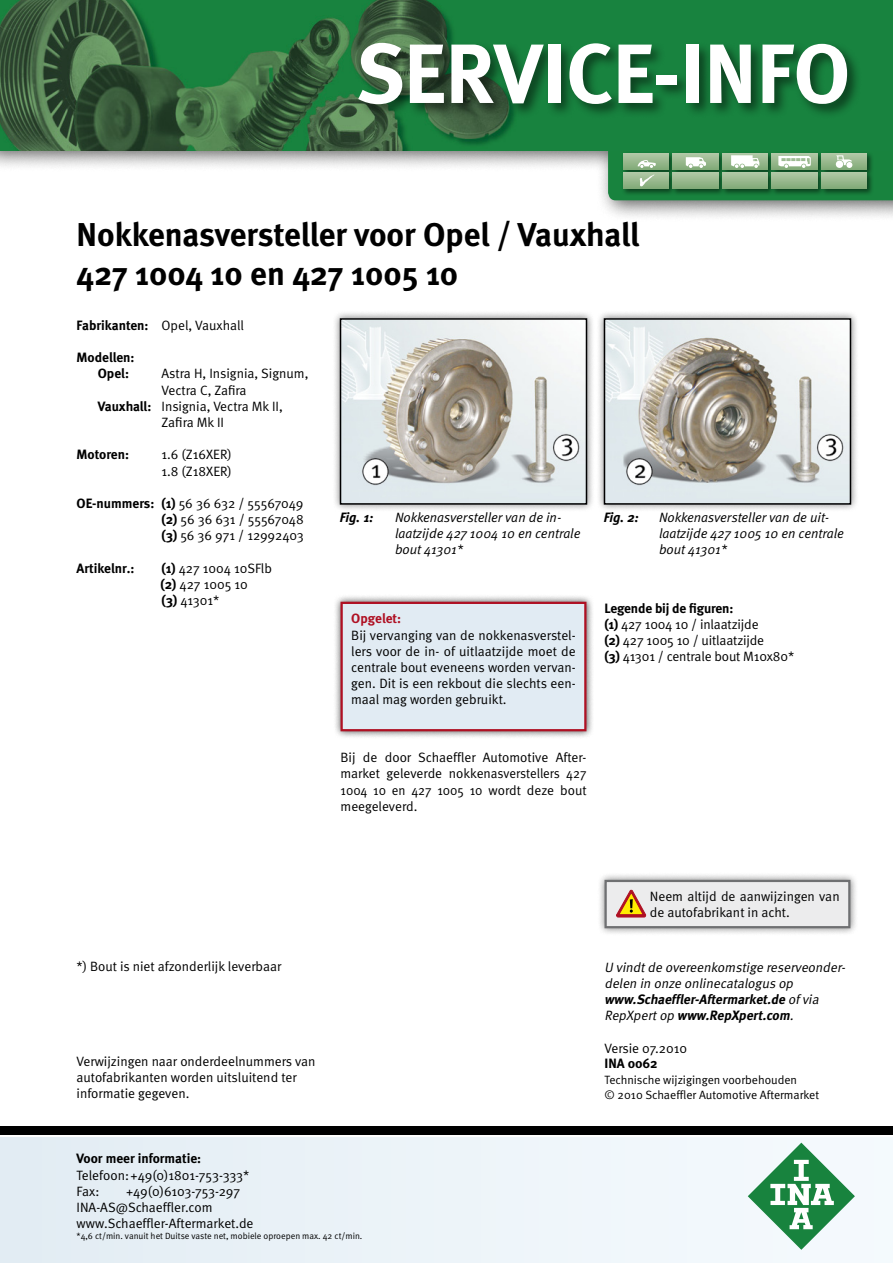
<style>
.page{position:relative;width:893px;height:1263px;background:#fff}
.page>*{position:absolute;margin:0;border:0;box-sizing:border-box;transform-origin:0 0}
.t1{font:700 84px "Meta";color:#fff}
.t2{font:700 33px/39.6px "Meta";color:#000}
.t3{font:13.5px/16.2px "Meta Normal";color:#000}
.t4{font:italic 13.5px/16.2px "Meta Normal";color:#000}
.t5{font:700 13.5px/16.2px "Meta";color:#000}
.t6{font:italic 13.5px/16.2px "Meta Normal";color:#000}
.t7{font:italic 700 13.5px/16.2px "Meta";color:#000}
.t8{font:italic 700 13.5px "Meta";color:#000}
.t9{font:700 13.5px "Meta";color:#af1023}
.t10{font:12px/14.4px "Meta Normal";color:#000}
.t11{font:9px "Meta Normal";color:#000}
.s1{font-family:"Meta";font-weight:700}
.s2{font-family:"Meta Normal";font-weight:400}
</style>
<div class="page">
<div style="left:597px;top:872px;width:261px;height:64px;background:#000;opacity:.5"></div>
<div style="left:606px;top:881px;width:243px;height:46px;background:#ececed"></div>
<div style="left:604px;top:880px;width:246px;height:48px;border:2px solid #6f7072"></div>
<svg style="left:616px;top:890px;width:30px;height:27px"></svg>
<div style="left:333px;top:594px;width:261px;height:145px;background:#000;opacity:.7"></div>
<div style="left:342px;top:603px;width:243px;height:127px;background:#e1ebf3"></div>
<div style="left:340px;top:602px;width:246px;height:129px;border:2px solid #af1023"></div>
<div style="left:332px;top:310px;width:263px;height:202px;background:#000;opacity:.5"></div>
<img style="left:343px;top:321px;width:241px;height:181px">
<div style="left:340px;top:318px;width:247px;height:187px;border:2px solid #000001"></div>
<div style="left:596px;top:310px;width:263px;height:202px;background:#000;opacity:.5"></div>
<img style="left:607px;top:321px;width:241px;height:181px">
<div style="left:604px;top:318px;width:247px;height:187px;border:2px solid #000001"></div>
<div style="left:0;top:1137px;width:893px;height:126px;background:#ecf3f8"></div>
<div style="left:0;top:1126px;width:893px;height:9px;background:#000"></div>
<svg style="left:748px;top:1142px;width:107px;height:108px"></svg>
<div style="left:0;top:0;width:893px;height:222px;background:#000;opacity:.6"></div>
<img style="left:0;top:0;width:893px;height:150px">
<div style="left:355px;top:40px;width:507px;height:79px;background:#000;opacity:.5"></div>
<svg style="left:608px;top:150px;width:285px;height:50px;background:#669f70"></svg>
<h1 class="t1" style="left:356px;top:21px;width:496px">SERVICE-INFO</h1>
<h2 class="t2" style="left:77px;top:214px;width:564px">Nokkenasversteller voor Opel / Vauxhall<br>427 1004 10 en 427 1005 10</h2>
<p class="t3" style="left:77px;top:317px;width:169px"><span class="s1">Fabrikanten:</span> Opel, Vauxhall</p>
<p class="t5" style="left:98px;top:349px;width:38px;text-indent:-21px">Modellen:<br>Opel:</p>
<p class="t3" style="left:162px;top:365px;width:148px">Astra H, Insignia, Signum,</p>
<p class="t3" style="left:162px;top:382px;width:87px">Vectra C, Zafira</p>
<p class="t3" style="left:98px;top:398px;width:187px"><span class="s1">Vauxhall:</span> Insignia, Vectra Mk II,</p>
<p class="t3" style="left:162px;top:414px;width:64px">Zafira Mk II</p>
<p class="t5" style="left:77px;top:446px;width:54px">Motoren:</p>
<p class="t3" style="left:162px;top:446px;width:72px">1.6 (Z16XER)<br>1.8 (Z18XER)</p>
<p class="t3" style="left:162px;top:495px;width:144px;text-align:justify;text-indent:-85px"><span class="s1">OE-nummers: (1)</span> 56 36 632 / 55567049 <span class="s1">(2)</span> 56 36 631 / 55567048 <span class="s1">(3)</span> 56 36 971 / 12992403</p>
<p class="t5" style="left:77px;top:560px;width:59px">Artikelnr.:</p>
<p class="t3" style="left:161px;top:560px;width:113px"><span class="s1">(1)</span> 427 1004 10SFlb <span class="s1">(2)</span> 427 1005 10<br><span class="s1">(3)</span> 41301*</p>
<p class="t8" style="left:340px;top:509px;width:35px">Fig. 1:</p>
<p class="t4" style="left:395px;top:509px;width:187px">Nokkenasversteller van de in&shy;laatzijde 427 1004 10 en centrale bout 41301*</p>
<p class="t8" style="left:604px;top:509px;width:36px">Fig. 2:</p>
<p class="t4" style="left:659px;top:509px;width:186px">Nokkenasversteller van de uit&shy;laatzijde 427 1005 10 en centrale bout 41301*</p>
<p class="t5" style="left:604px;top:599px;width:130px">Legende bij de figuren:</p>
<p class="t3" style="left:604px;top:616px;width:191px"><span class="s1">(1)</span> 427 1004 10 / inlaatzijde<br><span class="s1">(2)</span> 427 1005 10 / uitlaatzijde<br><span class="s1">(3)</span> 41301 / centrale bout M10x80*</p>
<p class="t9" style="left:351px;top:610px;width:51px">Opgelet:</p>
<p class="t3" style="left:351px;top:627px;width:226px;text-align:justify">Bij vervanging van de nokkenasverstel&shy;lers voor de in- of uitlaatzijde moet de centrale bout eveneens worden vervan&shy;gen. Dit is een rekbout die slechts een&shy;maal mag worden gebruikt.</p>
<p class="t3" style="left:340px;top:749px;width:248px;text-align:justify">Bij de door Schaeffler Automotive After&shy;market geleverde nokkenasverstellers 427<br>1004 10 en 427 1005 10 wordt deze bout meegeleverd.</p>
<p class="t3" style="left:77px;top:958px;width:206px">*) Bout is niet afzonderlijk leverbaar</p>
<p class="t3" style="left:77px;top:1053px;width:241px">Verwijzingen naar onderdeelnummers van autofabrikanten worden uitsluitend ter informatie gegeven.</p>
<p class="t5" style="left:77px;top:1150px;width:126px">Voor meer informatie:</p>
<p class="t3" style="left:77px;top:1166px;width:174px">Telefoon:+49(0)1801-753-333*<br>Fax:</p>
<p class="t3" style="left:77px;top:1183px;width:178px;text-indent:50px">+49(0)6103-753-297<br>INA-AS@Schaeffler.com www.Schaeffler-Aftermarket.de</p>
<p class="t11" style="left:77px;top:1230px;width:287px">*4,6 ct/min. vanuit het Duitse vaste net, mobiele oproepen max. 42 ct/min.</p>
<p class="t3" style="left:650px;top:888px;width:191px">Neem altijd de aanwijzingen van de autofabrikant in acht.</p>
<p class="t6" style="left:604px;top:959px;width:245px">U vindtde overeenkomstige reserveonder&shy;delen in onze onlinecatalogus op</p>
<p class="t7" style="left:604px;top:991px;width:218px">www.Schaeffler-Aftermarket.de <span class="s2">of via<br>RepXpertop</span> www.RepXpert.com<span class="s2">.</span></p>
<p class="t3" style="left:604px;top:1040px;width:84px">Versie 07.2010</p>
<p class="t5" style="left:604px;top:1055px;width:55px">INA 0062</p>
<p class="t10" style="left:604px;top:1073px;width:216px">Technische wijzigingen voorbehouden<br>© 2010 Schaeffler Automotive Aftermarket</p>
</div>
